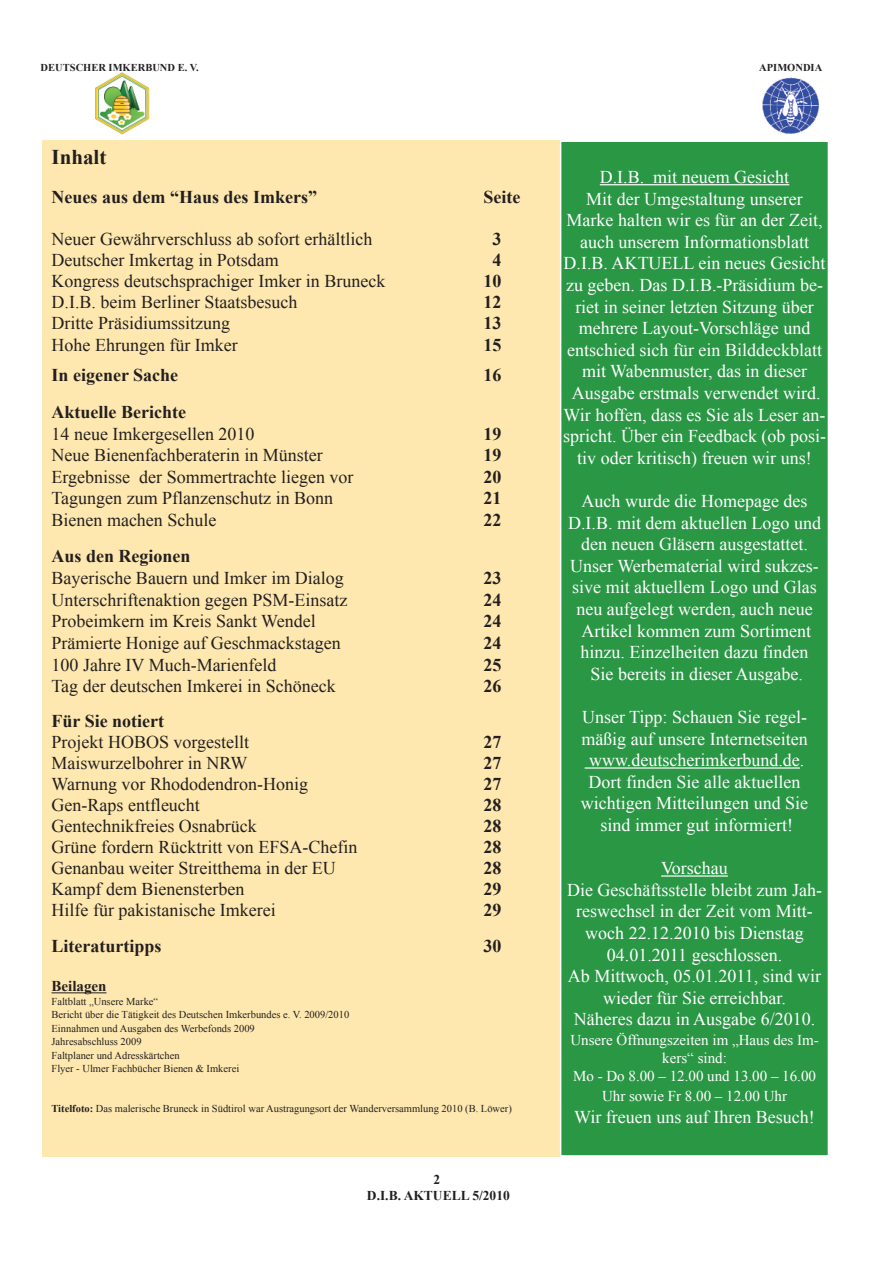
<style>
.page{position:relative;width:893px;height:1263px;background:#fff}
.page>*{position:absolute;margin:0;border:0;box-sizing:border-box;transform-origin:0 0}
.t1{font:700 21px "Times New Roman";color:#231f20}
.t2{font:18px/21.6px "Times New Roman";color:#fff;text-align:center}
.t3{font:18px "Times New Roman";color:#231f20}
.t4{font:700 18px "Times New Roman";color:#231f20}
.t5{font:15px/18px "Times New Roman";color:#fff;text-align:center}
.t6{font:700 15px "Times New Roman";color:#231f20}
.t7{font:700 13.5px/16.2px "Times New Roman";color:#231f20;text-align:center}
.t8{font:10.5px/13.5px "Times New Roman";color:#231f20}
.t9{font:700 10.5px "Times New Roman";color:#231f20}
.s1{font-weight:700}
</style>
<div class="page">
<img style="left:95px;top:72px;width:55px;height:63px">
<img style="left:762px;top:77px;width:58px;height:57px">
<div style="left:43px;top:140px;width:517px;height:1017px;background:#fee8af"></div>
<hr style="left:52px;top:992px;width:55px;height:1px;background:#231f20">
<div style="left:561px;top:142px;width:267px;height:1013px;background:#2a9745"></div>
<div style="left:560px;top:140px;width:269px;height:1017px;border:2px solid #fff"></div>
<hr style="left:600px;top:184px;width:189px;height:1px;background:#fff">
<hr style="left:585px;top:767px;width:215px;height:2px;background:#fff">
<hr style="left:661px;top:875px;width:67px;height:2px;background:#fff">
<p class="t9" style="left:41px;top:61px;width:160px">DEUTSCHER IMKERBUND E. V.</p>
<p class="t1" style="left:52px;top:145px;width:56px">Inhalt</p>
<p class="t4" style="left:52px;top:186px;width:267px">Neues aus dem “Haus des Imkers”</p>
<p class="t4" style="left:484px;top:186px;width:38px">Seite</p>
<p class="t3" style="left:52px;top:228px;width:322px">Neuer Gewährverschluss ab sofort erhältlich</p>
<p class="t4" style="left:493px;top:228px;width:10px">3</p>
<p class="t3" style="left:52px;top:249px;width:229px">Deutscher Imkertag in Potsdam</p>
<p class="t4" style="left:493px;top:249px;width:10px">4</p>
<p class="t3" style="left:52px;top:270px;width:335px">Kongress deutschsprachiger Imker in Bruneck</p>
<p class="t4" style="left:484px;top:270px;width:19px">10</p>
<p class="t3" style="left:52px;top:291px;width:247px">D.I.B. beim Berliner Staatsbesuch</p>
<p class="t4" style="left:484px;top:291px;width:19px">12</p>
<p class="t3" style="left:52px;top:312px;width:180px">Dritte Präsidiumssitzung</p>
<p class="t4" style="left:484px;top:312px;width:19px">13</p>
<p class="t3" style="left:52px;top:335px;width:188px">Hohe Ehrungen für Imker</p>
<p class="t4" style="left:484px;top:335px;width:19px">15</p>
<p class="t4" style="left:52px;top:365px;width:128px">In eigener Sache</p>
<p class="t4" style="left:484px;top:365px;width:19px">16</p>
<p class="t4" style="left:52px;top:402px;width:136px">Aktuelle Berichte</p>
<p class="t3" style="left:52px;top:423px;width:205px">14 neue Imkergesellen 2010</p>
<p class="t4" style="left:484px;top:423px;width:19px">19</p>
<p class="t3" style="left:52px;top:445px;width:273px">Neue Bienenfachberaterin in Münster</p>
<p class="t4" style="left:484px;top:445px;width:19px">19</p>
<p class="t3" style="left:52px;top:467px;width:304px">Ergebnisse der Sommertrachte liegen vor</p>
<p class="t4" style="left:484px;top:467px;width:19px">20</p>
<p class="t3" style="left:52px;top:488px;width:283px">Tagungen zum Pflanzenschutz in Bonn</p>
<p class="t4" style="left:484px;top:488px;width:19px">21</p>
<p class="t3" style="left:52px;top:510px;width:166px">Bienen machen Schule</p>
<p class="t4" style="left:484px;top:510px;width:19px">22</p>
<p class="t4" style="left:52px;top:546px;width:141px">Aus den Regionen</p>
<p class="t3" style="left:52px;top:568px;width:294px">Bayerische Bauern und Imker im Dialog</p>
<p class="t4" style="left:484px;top:568px;width:19px">23</p>
<p class="t3" style="left:52px;top:590px;width:297px">Unterschriftenaktion gegen PSM-Einsatz</p>
<p class="t4" style="left:484px;top:590px;width:19px">24</p>
<p class="t3" style="left:52px;top:611px;width:266px">Probeimkern im Kreis Sankt Wendel</p>
<p class="t4" style="left:484px;top:611px;width:19px">24</p>
<p class="t3" style="left:52px;top:633px;width:291px">Prämierte Honige auf Geschmackstagen</p>
<p class="t4" style="left:484px;top:633px;width:19px">24</p>
<p class="t3" style="left:52px;top:654px;width:227px">100 Jahre IV Much-Marienfeld</p>
<p class="t4" style="left:484px;top:654px;width:19px">25</p>
<p class="t3" style="left:52px;top:676px;width:286px">Tag der deutschen Imkerei in Schöneck</p>
<p class="t4" style="left:484px;top:676px;width:19px">26</p>
<p class="t4" style="left:52px;top:711px;width:114px">Für Sie notiert</p>
<p class="t3" style="left:52px;top:732px;width:199px">Projekt HOBOS vorgestellt</p>
<p class="t4" style="left:484px;top:732px;width:19px">27</p>
<p class="t3" style="left:52px;top:753px;width:197px">Maiswurzelbohrer in NRW</p>
<p class="t4" style="left:484px;top:753px;width:19px">27</p>
<p class="t3" style="left:52px;top:774px;width:258px">Warnung vor Rhododendron-Honig</p>
<p class="t4" style="left:484px;top:774px;width:19px">27</p>
<p class="t3" style="left:52px;top:795px;width:150px">Gen-Raps entfleucht</p>
<p class="t4" style="left:484px;top:795px;width:19px">28</p>
<p class="t3" style="left:52px;top:816px;width:207px">Gentechnikfreies Osnabrück</p>
<p class="t4" style="left:484px;top:816px;width:19px">28</p>
<p class="t3" style="left:52px;top:837px;width:307px">Grüne fordern Rücktritt von EFSA-Chefin</p>
<p class="t4" style="left:484px;top:837px;width:19px">28</p>
<p class="t3" style="left:52px;top:858px;width:286px">Genanbau weiter Streitthema in der EU</p>
<p class="t4" style="left:484px;top:858px;width:19px">28</p>
<p class="t3" style="left:52px;top:879px;width:194px">Kampf dem Bienensterben</p>
<p class="t4" style="left:484px;top:879px;width:19px">29</p>
<p class="t3" style="left:52px;top:900px;width:226px">Hilfe für pakistanische Imkerei</p>
<p class="t4" style="left:484px;top:900px;width:19px">29</p>
<p class="t4" style="left:52px;top:936px;width:111px">Literaturtipps</p>
<p class="t4" style="left:484px;top:936px;width:19px">30</p>
<p class="t6" style="left:52px;top:978px;width:56px">Beilagen</p>
<p class="t8" style="left:52px;top:994px;width:299px">Faltblatt „Unsere Marke“<br>Bericht über die Tätigkeit des Deutschen Imkerbundes e. V. 2009/2010<br>Einnahmen und Ausgaben des Werbefonds 2009<br>Jahresabschluss 2009<br>Faltplaner und Adresskärtchen<br>Flyer - Ulmer Fachbücher Bienen &amp; Imkerei</p>
<p class="t8" style="left:51px;top:1102px;width:462px"><span class="s1">Titelfoto:</span> Das malerische Bruneck in Südtirol war Austragungsort der Wanderversammlung 2010 (B. Löwer)</p>
<p class="t7" style="left:367px;top:1171px;width:144px">2<br>D.I.B. AKTUELL 5/2010</p>
<p class="t9" style="left:759px;top:62px;width:64px">APIMONDIA</p>
<p class="t2" style="left:563px;top:166px;width:264px">D.I.B. mit neuem Gesicht<br>Mit der Umgestaltung unserer Marke halten wir es für an der Zeit, auch unserem Informationsblatt D.I.B. AKTUELL ein neues Gesicht zu geben. Das D.I.B.-Präsidium be&shy;riet in seiner letzten Sitzung über mehrere Layout-Vorschläge und entschied sich für ein Bilddeckblatt mit Wabenmuster, das in dieser Ausgabe erstmals verwendet wird.<br>Wir hoffen, dass es Sie als Leser an&shy;spricht. Über ein Feedback (ob posi&shy;tiv oder kritisch) freuen wir uns!</p>
<p class="t2" style="left:568px;top:490px;width:254px">Auch wurde die Homepage des<br>D.I.B. mit dem aktuellen Logo und den neuen Gläsern ausgestattet.<br>Unser Werbematerial wird sukzes&shy;sive mit aktuellem Logo und Glas neu aufgelegt werden, auch neue<br>Artikel kommen zum Sortiment hinzu. Einzelheiten dazu finden<br>Sie bereits in dieser Ausgabe.</p>
<p class="t2" style="left:581px;top:706px;width:229px">Unser Tipp: Schauen Sie regel&shy;mäßig auf unsere Internetseiten www.deutscherimkerbund.de.<br>Dort finden Sie alle aktuellen wichtigen Mitteilungen und Sie sind immer gut informiert!</p>
<p class="t2" style="left:567px;top:857px;width:256px">Vorschau<br>Die Geschäftsstelle bleibt zum Jah&shy;reswechsel in der Zeit vom Mitt&shy;woch 22.12.2010 bis Dienstag<br>04.01.2011 geschlossen.<br>Ab Mittwoch, 05.01.2011, sind wir wieder für Sie erreichbar.<br>Näheres dazu in Ausgabe 6/2010.</p>
<p class="t5" style="left:570px;top:1031px;width:250px">Unsere Öffnungszeiten im „Haus des Im&shy;kers“ sind:<br>Mo - Do 8.00 – 12.00 und 13.00 – 16.00</p>
<p class="t5" style="left:602px;top:1087px;width:186px">Uhr sowie Fr 8.00 – 12.00 Uhr</p>
<p class="t2" style="left:574px;top:1106px;width:242px">Wir freuen uns auf Ihren Besuch!</p>
</div>
